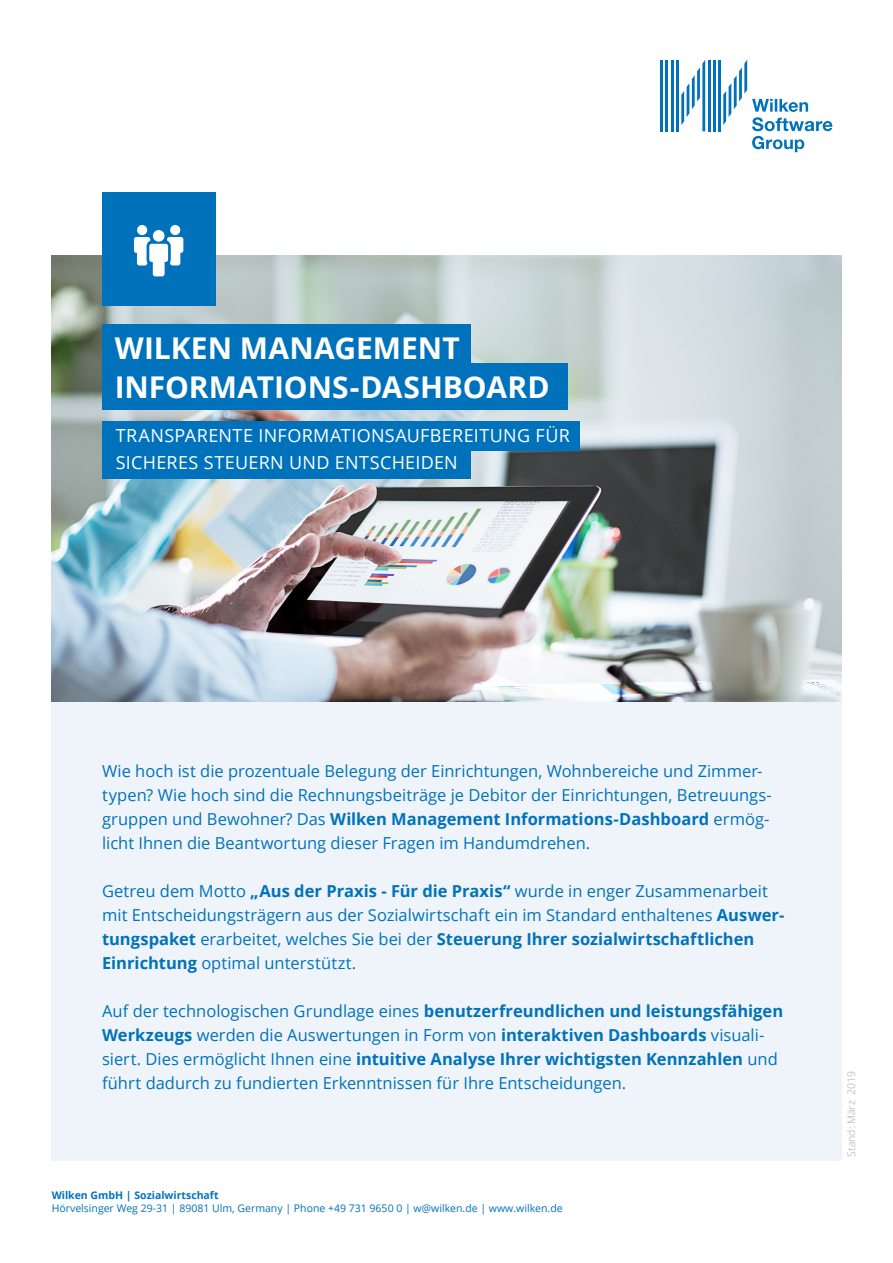
<style>
.page{position:relative;width:893px;height:1263px;background:#fff}
.page>*{position:absolute;margin:0;border:0;box-sizing:border-box;transform-origin:0 0}
.t1{font:700 30px "Open Sans";color:#fff}
.t2{font:18px "Open Sans";letter-spacing:.015em;color:#fff}
.t3{font:16.5px/24px "Open Sans";color:#0072bc}
.t4{font:10.5px "Open Sans";color:#0072bc}
.t5{font:700 10.5px "Open Sans";color:#0072bc}
.t6{font:300 10.5px "Open Sans";color:#a8a9ad}
.s1{font-weight:700}
</style>
<div class="page">
<div style="left:51px;top:702px;width:791px;height:459px;background:#eff4fa"></div>
<svg style="left:723px;top:60px;width:109px;height:92px"></svg>
<hr style="left:660px;top:60px;width:3px;height:71px;background:#0072bc">
<hr style="left:665px;top:60px;width:3px;height:71px;background:#0072bc">
<hr style="left:671px;top:60px;width:3px;height:71px;background:#0072bc">
<hr style="left:676px;top:60px;width:3px;height:71px;background:#0072bc">
<svg style="left:681px;top:60px;width:24px;height:71px"></svg>
<hr style="left:708px;top:60px;width:2px;height:71px;background:#0072bc">
<hr style="left:713px;top:60px;width:3px;height:71px;background:#0072bc">
<hr style="left:718px;top:60px;width:3px;height:71px;background:#0072bc">
<img style="left:51px;top:255px;width:791px;height:447px">
<div style="left:102px;top:421px;width:477px;height:30px;background:#0072bc"></div>
<div style="left:102px;top:443px;width:369px;height:35px;background:#0072bc"></div>
<div style="left:102px;top:192px;width:114px;height:114px;background:#0072bc"></div>
<div style="left:137px;top:225px;width:10px;height:10px;background:#fff;border-radius:50%"></div>
<div style="left:170px;top:225px;width:10px;height:10px;background:#fff;border-radius:50%"></div>
<svg style="left:134px;top:237px;width:49px;height:39px"></svg>
<div style="left:153px;top:230px;width:12px;height:12px;background:#fff;border-radius:50%"></div>
<div style="left:102px;top:363px;width:466px;height:47px;background:#0072bc"></div>
<div style="left:102px;top:324px;width:369px;height:47px;background:#0072bc"></div>
<p class="t1" style="left:115px;top:327px;width:346px">WILKEN MANAGEMENT</p>
<p class="t1" style="left:115px;top:366px;width:436px">INFORMATIONS-DASHBOARD</p>
<p class="t2" style="left:116px;top:423px;width:456px">TRANSPARENTE INFORMATIONSAUFBEREITUNG FÜR</p>
<p class="t2" style="left:116px;top:450px;width:344px">SICHERES STEUERN UND ENTSCHEIDEN</p>
<p class="t3" style="left:102px;top:759px;width:671px">Wie hoch ist die prozentuale Belegung der Einrichtungen, Wohnbereiche und Zimmer&shy;typen? Wie hoch sind die Rechnungsbeiträge je Debitor der Einrichtungen, Betreuungs&shy;gruppen und Bewohner? Das <span class="s1">Wilken Management Informations-Dashboard</span> ermög&shy;licht Ihnen die Beantwortung dieser Fragen im Handumdrehen.</p>
<p class="t3" style="left:102px;top:879px;width:684px">Getreu dem Motto <span class="s1">„Aus der Praxis - Für die Praxis“</span> wurde in enger Zusammenarbeit mit Entscheidungsträgern aus der Sozialwirtschaft ein im Standard enthaltenes <span class="s1">Auswer&shy;tungspaket</span> erarbeitet, welches Sie bei der <span class="s1">Steuerung Ihrer sozialwirtschaftlichen Einrichtung</span> optimal unterstützt.</p>
<p class="t3" style="left:102px;top:999px;width:683px">Auf der technologischen Grundlage eines <span class="s1">benutzerfreundlichen und leistungsfähigen Werkzeugs</span> werden die Auswertungen in Form von <span class="s1">interaktiven Dashboards</span> visuali&shy;siert. Dies ermöglicht Ihnen eine <span class="s1">intuitive Analyse Ihrer wichtigsten Kennzahlen</span> und führt dadurch zu fundierten Erkenntnissen für Ihre Entscheidungen.</p>
<p class="t5" style="left:52px;top:1187px;width:168px">Wilken GmbH | Sozialwirtschaft</p>
<p class="t4" style="left:52px;top:1201px;width:512px">Hörvelsinger Weg 29-31 | 89081 Ulm, Germany | Phone +49 731 9650 0 | w@wilken.de | www.wilken.de</p>
<p class="t6" style="left:844px;top:1157px;width:87px;rotate:-90deg">Stand: März 2019</p>
</div>
